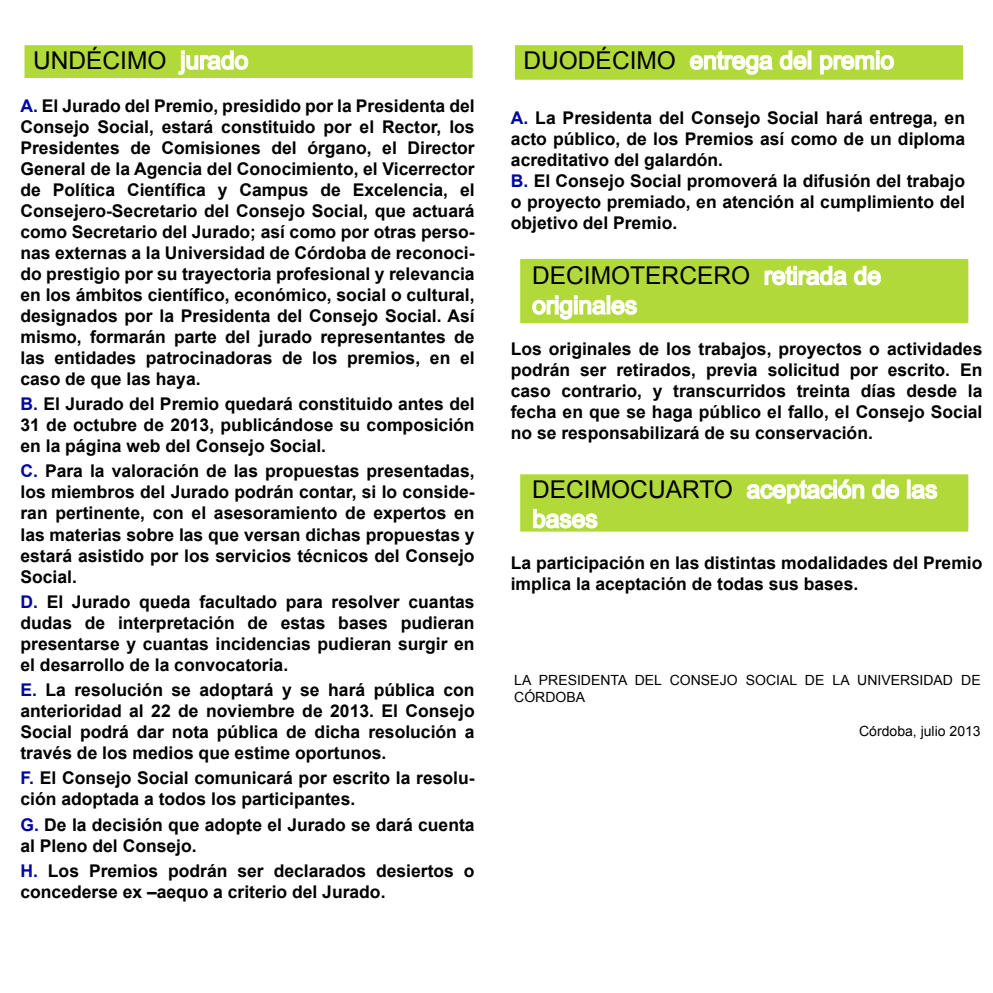
<style>
.page{position:relative;width:993px;height:993px;background:#fff}
.page>*{position:absolute;margin:0;border:0;box-sizing:border-box;transform-origin:0 0}
.t1{font:24.5px/29.4px "Arial";color:#fff}
.t2{font:24.5px "Arial";color:#000}
.t3{font:700 17.5px/21px "Arial";color:#000;text-align:justify}
.t4{font:14px/16.8px "Arial";color:#000}
.s1{color:#fff}
.s2{color:#00079f}
.s3{color:#000}
</style>
<div class="page">
<div style="left:17px;top:38px;width:462px;height:47px;background:#b1d939"></div>
<div style="left:10px;top:31px;width:476px;height:61px;border:14px solid #fff"></div>
<svg style="left:178px;top:50px;width:71px;height:25px"></svg>
<div style="left:513px;top:252px;width:462px;height:78px;background:#b1d939"></div>
<div style="left:506px;top:245px;width:476px;height:92px;border:14px solid #fff"></div>
<svg style="left:764px;top:265px;width:117px;height:21px"></svg>
<svg style="left:532px;top:295px;width:106px;height:25px"></svg>
<div style="left:507px;top:38px;width:462px;height:49px;background:#b1d939"></div>
<div style="left:500px;top:31px;width:476px;height:63px;border:14px solid #fff"></div>
<svg style="left:689px;top:50px;width:118px;height:25px"></svg>
<div style="left:807px;top:50px;width:4px;height:20px;border:2px solid #fff"></div>
<svg style="left:819px;top:50px;width:76px;height:25px"></svg>
<div style="left:513px;top:467px;width:462px;height:71px;background:#b1d939"></div>
<div style="left:506px;top:460px;width:476px;height:85px;border:14px solid #fff"></div>
<svg style="left:746px;top:479px;width:118px;height:25px"></svg>
<svg style="left:872px;top:479px;width:28px;height:20px"></svg>
<div style="left:906px;top:479px;width:4px;height:19px;border:2px solid #fff"></div>
<svg style="left:909px;top:482px;width:29px;height:17px"></svg>
<svg style="left:533px;top:508px;width:65px;height:21px"></svg>
<h1 class="t2" style="left:33px;top:44px;width:217px">UNDÉCIMO <span class="s1">jurado</span></h1>
<p class="t3" style="left:20px;top:96px;width:455px"><span class="s2">A.</span> El Jurado del Premio, presidido por la Presidenta del Consejo Social, estará constituido por el Rector, los Presidentes de Comisiones del órgano, el Director General de la Agencia del Conocimiento, el Vicerrector de Política Científica y Campus de Excelencia, el Consejero-Secretario del Consejo Social, que actuará como Secretario del Jurado; así como por otras perso&shy;nas externas a la Universidad de Córdoba de reconoci&shy;do prestigio por su trayectoria profesional y relevancia en los ámbitos científico, económico, social o cultural, designados por la Presidenta del Consejo Social. Así mismo, formarán parte del jurado representantes de las entidades patrocinadoras de los premios, en el caso de que las haya.</p>
<p class="t3" style="left:20px;top:394px;width:455px"><span class="s2">B.</span> El Jurado del Premio quedará constituido antes del 31 de octubre de 2013, publicándose su composición en la página web del Consejo Social.</p>
<p class="t3" style="left:20px;top:461px;width:455px"><span class="s2">C.</span> Para la valoración de las propuestas presentadas, los miembros del Jurado podrán contar, si lo conside&shy;ran pertinente, con el asesoramiento de expertos en las materias sobre las que versan dichas propuestas y estará asistido por los servicios técnicos del Consejo Social.</p>
<p class="t3" style="left:20px;top:591px;width:455px"><span class="s2">D.</span> El Jurado queda facultado para resolver cuantas dudas de interpretación de estas bases pudieran presentarse y cuantas incidencias pudieran surgir en el desarrollo de la convocatoria.</p>
<p class="t3" style="left:20px;top:679px;width:455px"><span class="s2">E.</span> La resolución se adoptará y se hará pública con anterioridad al 22 de noviembre de 2013. El Consejo Social podrá dar nota pública de dicha resolución a través de los medios que estime oportunos.</p>
<p class="t3" style="left:20px;top:768px;width:455px"><span class="s2">F.</span> El Consejo Social comunicará por escrito la resolu&shy;ción adoptada a todos los participantes.</p>
<p class="t3" style="left:20px;top:814px;width:455px"><span class="s2">G.</span> De la decisión que adopte el Jurado se dará cuenta al Pleno del Consejo.</p>
<p class="t3" style="left:20px;top:860px;width:455px"><span class="s2">H.</span> Los Premios podrán ser declarados desiertos o concederse ex –aequo a criterio del Jurado.</p>
<h1 class="t1" style="left:523px;top:46px;width:372px"><span class="s3">DUODÉCIMO</span> entrega del premio</h1>
<p class="t3" style="left:510px;top:108px;width:455px;text-align:left"><span class="s2">A.</span> La Presidenta del Consejo Social hará entrega, en acto público, de los Premios así como de un diploma acreditativo del galardón.<br><span class="s2">B.</span> El Consejo Social promoverá la difusión del trabajo o proyecto premiado, en atención al cumplimiento del objetivo del Premio.</p>
<h1 class="t1" style="left:532px;top:261px;width:350px"><span class="s3">DECIMOTERCERO</span> retirada de originales</h1>
<p class="t3" style="left:510px;top:339px;width:473px">Los originales de los trabajos, proyectos o actividades podrán ser retirados, previa solicitud por escrito. En caso contrario, y transcurridos treinta días desde la fecha en que se haga público el fallo, el Consejo Social no se responsabilizará de su conservación.</p>
<h1 class="t1" style="left:532px;top:474px;width:406px"><span class="s3">DECIMOCUARTO</span> aceptación de las bases</h1>
<p class="t3" style="left:510px;top:552px;width:473px">La participación en las distintas modalidades del Premio implica la aceptación de todas sus bases.</p>
<p class="t4" style="left:514px;top:672px;width:468px">LA PRESIDENTA DEL CONSEJO SOCIAL DE LA UNIVERSIDAD DE<br>CÓRDOBA</p>
<p class="t4" style="left:858px;top:722px;width:123px">Córdoba, julio 2013</p>
</div>
